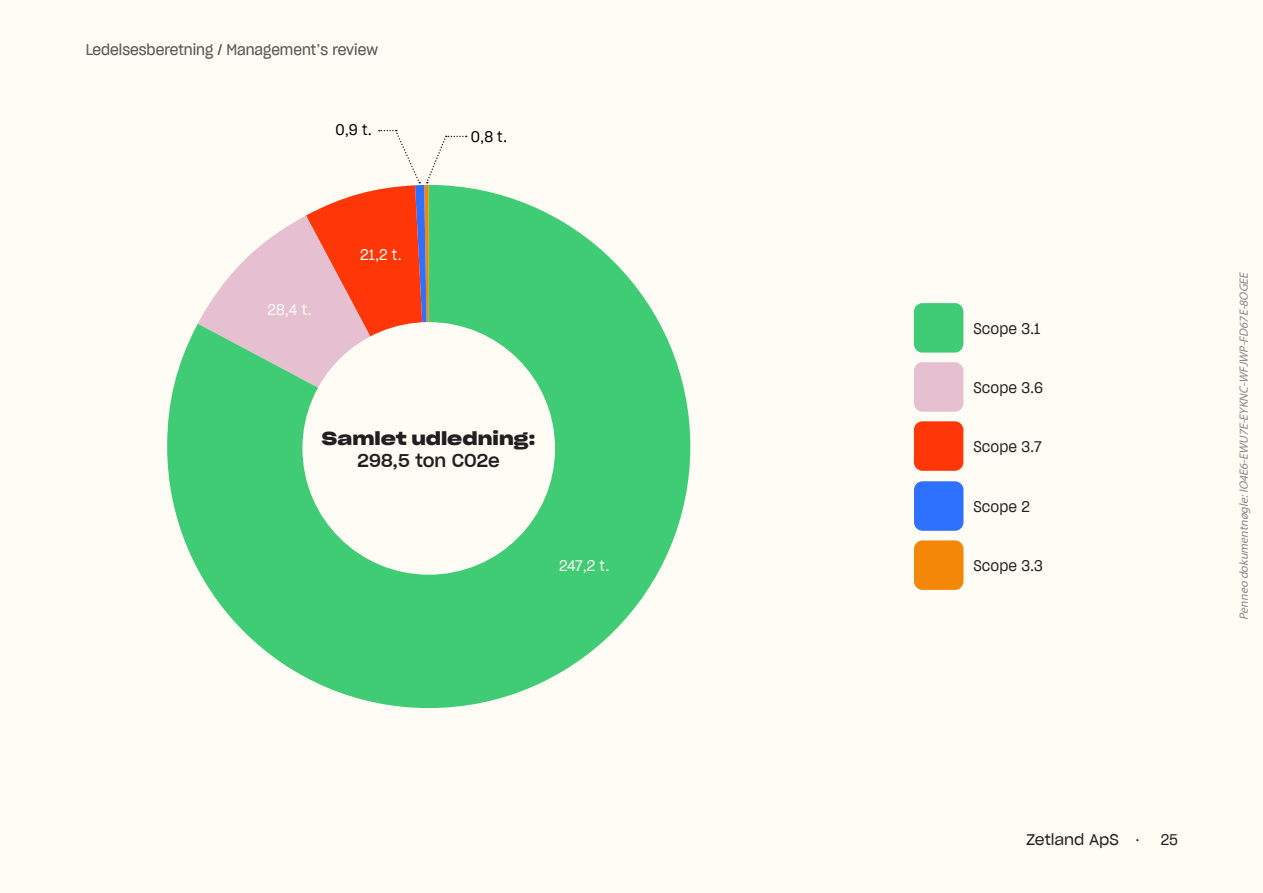
<style>
.page{position:relative;width:1263px;height:893px;background:#fffcf5}
.page>*{position:absolute;margin:0;border:0;box-sizing:border-box;transform-origin:0 0}
.t1{font:18px "Sharp Grotesk Sm Bold 25";color:#231f20}
.t2{font:18px "Sharp Grotesk Medium 20";color:#231f20}
.t3{font:15px "Sharp Grotesk Book 18";letter-spacing:.005em;color:#231f20}
.t4{font:15px "Sharp Grotesk Book 18";color:#1f2020}
.t5{font:15px "Sharp Grotesk Book 18";letter-spacing:-.015em;color:#fffcf5}
.t6{font:15px "Sharp Grotesk Book 20";letter-spacing:-.005em;color:#231f20}
.t7{font:15px "Sharp Grotesk Book 18";color:#000}
.t8{font:italic 12px "Myriad Pro";color:#888}
.s1{font-family:"Sharp Grotesk Book 18"}
</style>
<div class="page">
<svg style="left:167px;top:187px;width:523px;height:521px;fill:#40cc75"></svg>
<div style="left:302px;top:322px;width:253px;height:253px;background:#fffcf5;border-radius:50%"></div>
<div style="left:914px;top:540px;width:49px;height:50px;background:#f58708;border-radius:9px"></div>
<div style="left:914px;top:481px;width:49px;height:50px;background:#2e70ff;border-radius:9px"></div>
<div style="left:914px;top:421px;width:49px;height:50px;background:#ff3608;border-radius:9px"></div>
<div style="left:914px;top:362px;width:49px;height:50px;background:#e6bfd1;border-radius:9px"></div>
<div style="left:914px;top:303px;width:49px;height:50px;background:#40cc75;border-radius:9px"></div>
<svg style="left:306px;top:130px;width:161px;height:288px"></svg>
<p class="t4" style="left:85px;top:44px;width:295px">Ledelsesberetning / Management’s review</p>
<p class="t7" style="left:335px;top:122px;width:38px">0,9 t.</p>
<p class="t5" style="left:267px;top:302px;width:46px">28,4 t.</p>
<p class="t5" style="left:360px;top:247px;width:43px">21,2 t.</p>
<p class="t7" style="left:471px;top:129px;width:38px">0,8 t.</p>
<h1 class="t1" style="left:322px;top:427px;width:215px">Samlet udledning:</h1>
<h1 class="t2" style="left:357px;top:452px;width:144px">298,5 ton CO2e</h1>
<p class="t5" style="left:559px;top:558px;width:52px">247,2 t.</p>
<p class="t3" style="left:973px;top:321px;width:68px">Scope 3.1</p>
<p class="t3" style="left:973px;top:380px;width:71px">Scope 3.6</p>
<p class="t3" style="left:973px;top:439px;width:70px">Scope 3.7</p>
<p class="t3" style="left:973px;top:499px;width:58px">Scope 2</p>
<p class="t3" style="left:973px;top:558px;width:71px">Scope 3.3</p>
<p class="t8" style="left:1239px;top:620px;width:351px;rotate:-90deg">Penneo dokumentnøgle:IO4E6-EWU7E-EYKNC-WFJWP-FD67E-8OGEE</p>
<p class="t6" style="left:1026px;top:834px;width:115px">Zetland ApS <span class="s1">·</span></p>
<p class="t3" style="left:1161px;top:832px;width:19px">25</p>
</div>
